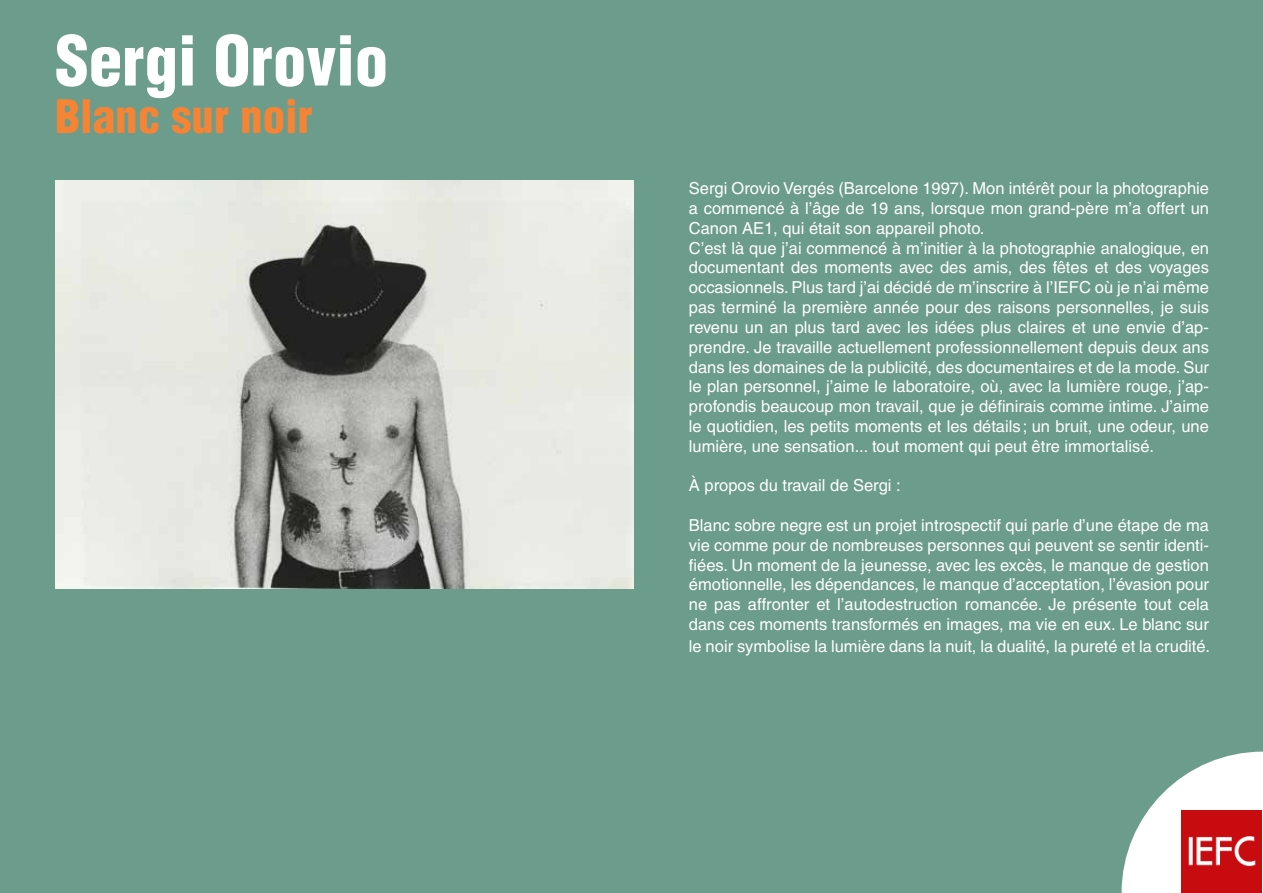
<style>
.page{position:relative;width:1263px;height:893px;background:#6c9c8b}
.page>*{position:absolute;margin:0;border:0;box-sizing:border-box;transform-origin:0 0}
.t1{font:900 condensed 66.9px "Helvetica LT";color:#fff}
.t2{font:900 condensed 45px "Helvetica LT";color:#f58435}
.t3{font:16.5px/19.8px "Helvetica LT";color:#fff}
</style>
<div class="page">
<svg style="left:1121px;top:752px;width:142px;height:141px"></svg>
<img style="left:1182px;top:811px;width:80px;height:82px">
<img style="left:55px;top:180px;width:578px;height:409px">
<h1 class="t1" style="left:55px;top:19px;width:334px">Sergi Orovio</h1>
<h2 class="t2" style="left:55px;top:88px;width:259px">Blanc sur noir</h2>
<p class="t3" style="left:689px;top:179px;width:522px">Sergi Orovio Vergés (Barcelone 1997). Mon intérêt pour la photographie a commencé à l’âge de 19 ans, lorsque mon grand-père m’a offert un Canon AE1, qui était son appareil photo.<br>C’est là que j’ai commencé à m’initier à la photographie analogique, en documentant des moments avec des amis, des fêtes et des voyages occasionnels. Plus tard j’ai décidé de m’inscrire à l’IEFC où je n’ai même pas terminé la première année pour des raisons personnelles, je suis revenu un an plus tard avec les idées plus claires et une envie d’ap&shy;prendre. Je travaille actuellement professionnellement depuis deux ans dans les domaines de la publicité, des documentaires et de la mode. Sur le plan personnel, j’aime le laboratoire, où, avec la lumière rouge, j’ap&shy;profondis beaucoup mon travail, que je définirais comme intime. J’aime le quotidien, les petits moments et les détails ; un bruit, une odeur, une lumière, une sensation... tout moment qui peut être immortalisé.</p>
<p class="t3" style="left:689px;top:476px;width:213px">À propos du travail de Sergi :</p>
<p class="t3" style="left:689px;top:515px;width:522px;text-align:justify">Blanc sobre negre est un projet introspectif qui parle d’une étape de ma vie comme pour de nombreuses personnes qui peuvent se sentir identi&shy;fiées. Un moment de la jeunesse, avec les excès, le manque de gestion émotionnelle, les dépendances, le manque d’acceptation, l’évasion pour ne pas affronter et l’autodestruction romancée. Je présente tout cela dans ces moments transformés en images, ma vie en eux. Le blanc sur</p>
<p class="t3" style="left:689px;top:636px;width:523px">le noir symbolise la lumière dans la nuit, la dualité, la pureté et la crudité.</p>
</div>
